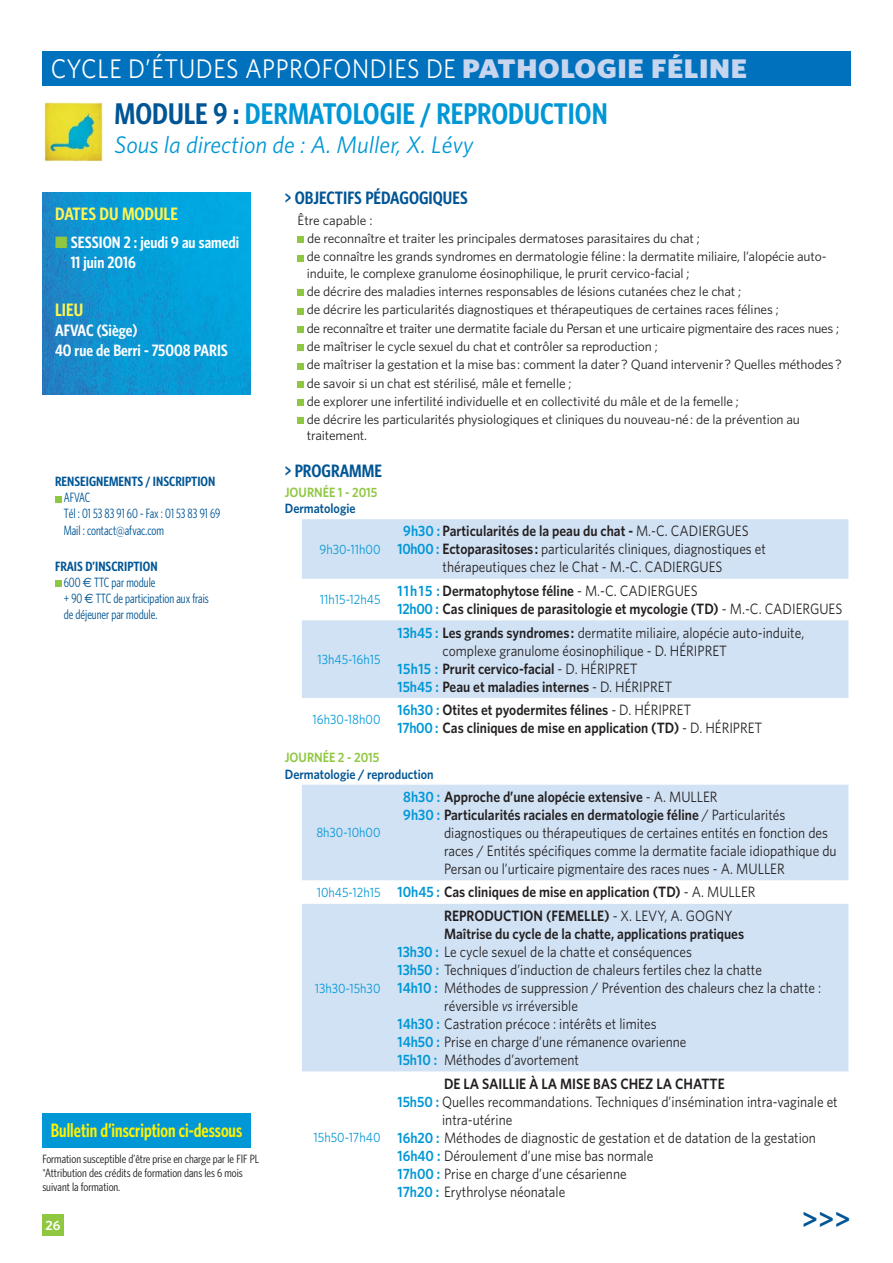
<style>
.page{position:relative;width:893px;height:1263px;background:#fff}
.page>*{position:absolute;margin:0;border:0;box-sizing:border-box;transform-origin:0 0}
.t1{font:600 30px "Whitney Condensed";color:#0097d6}
.t2{font:600 28.5px "Whitney";color:#005595}
.t3{font:27px "Whitney";letter-spacing:.02em;color:#fff;scale:.9 1}
.t4{font:italic 24px "Whitney";color:#0097d6}
.t5{font:600 19.5px "Whitney Condensed";color:#fff200;scale:.9 1}
.t6{font:600 18px "Whitney Condensed";color:#005595}
.t7{font:600 18px "Whitney Condensed";color:#fff450}
.t8{font:600 16.5px/19.8px "Whitney Condensed";color:#fff}
.t9{font:15px "Whitney";color:#231f20;scale:.9 1}
.t10{font:600 15px/18px "Whitney";color:#231f20;scale:.9 1}
.t11{font:13.5px/18.3px "Whitney";letter-spacing:-.01em;color:#231f20}
.t12{font:13.5px/16.2px "Whitney Condensed";color:#005595;scale:.9 1}
.t13{font:13.5px "Whitney";color:#0097d6;scale:.9 1}
.t14{font:600 13.5px "Whitney";color:#005595;scale:.9 1}
.t15{font:600 13.5px "Whitney";color:#8fc741;scale:.9 1}
.t16{font:600 13.5px "Whitney Condensed";color:#005595}
.t17{font:600 13.5px "Whitney";color:#fff}
.t18{font:12px/14.4px "Whitney Condensed";color:#231f20}
.s1{font-weight:900;color:#c7d5ee}
.s2{color:#005595}
.s3{color:#8fc741}
.s4{font-weight:600}
.s5{font-family:"Euro Sans"}
.s6{color:#0097d6}
.s7{font-weight:400}
.s8{font-weight:600;color:#0097d6}
.s9{font-weight:400;font-size:13.5px;color:#0097d6}
.s10{font-style:italic}
</style>
<div class="page">
<div style="left:42px;top:1215px;width:22px;height:21px;background:#8fc741"></div>
<img style="left:42px;top:192px;width:209px;height:202px">
<svg style="left:302px;top:519px;width:546px;height:179px;fill:#d1e2f4"></svg>
<svg style="left:302px;top:785px;width:546px;height:286px;background:#d4e4f4"></svg>
<div style="left:297px;top:237px;width:7px;height:6px;background:#8fc741"></div>
<div style="left:297px;top:255px;width:7px;height:6px;background:#8fc741"></div>
<div style="left:297px;top:290px;width:7px;height:6px;background:#8fc741"></div>
<div style="left:297px;top:308px;width:7px;height:6px;background:#8fc741"></div>
<div style="left:297px;top:326px;width:7px;height:7px;background:#8fc741"></div>
<div style="left:297px;top:344px;width:7px;height:7px;background:#8fc741"></div>
<div style="left:297px;top:363px;width:7px;height:6px;background:#8fc741"></div>
<div style="left:297px;top:381px;width:7px;height:7px;background:#8fc741"></div>
<div style="left:297px;top:399px;width:7px;height:7px;background:#8fc741"></div>
<div style="left:297px;top:418px;width:7px;height:6px;background:#8fc741"></div>
<svg style="left:55px;top:496px;width:6px;height:6px"></svg>
<div style="left:55px;top:580px;width:6px;height:7px;background:#8fc741"></div>
<div style="left:42px;top:51px;width:808px;height:34px;background:#0071bc"></div>
<img style="left:43px;top:102px;width:60px;height:60px">
<div style="left:42px;top:1113px;width:209px;height:34px;background:#0097d6"></div>
<h3 class="t3" style="left:51px;top:59px;width:775px">CYCLE D’ÉTUDES APPROFONDIES DE <span class="s1">PATHOLOGIE FÉLINE</span></h3>
<h1 class="t1" style="left:115px;top:102px;width:494px"><span class="s2">MODULE 9 :</span> DERMATOLOGIE / REPRODUCTION</h1>
<h3 class="t4" style="left:115px;top:135px;width:360px">Sous la direction de : A. Muller, X. Lévy</h3>
<p class="t7" style="left:55px;top:207px;width:124px">DATES DU MODULE</p>
<p class="t8" style="left:71px;top:234px;width:170px;text-indent:-16px"><span class="s3">■</span> SESSION 2 : jeudi 9 au samedi<br>11 juin 2016</p>
<p class="t7" style="left:55px;top:303px;width:30px">LIEU</p>
<p class="t8" style="left:55px;top:322px;width:174px">AFVAC (Siège)<br>40 rue de Berri - 75008 PARIS</p>
<p class="t16" style="left:55px;top:476px;width:162px">RENSEIGNEMENTS / INSCRIPTION</p>
<p class="t12" style="left:64px;top:491px;width:175px">AFVAC<br>Tél : 01 53 83 91 60 - Fax : 01 53 83 91 69<br>Mail : contact@afvac.com</p>
<p class="t12" style="left:64px;top:559px;width:163px;text-indent:-9px"><span class="s4">FRAIS D’INSCRIPTION<br></span>600 <span class="s5">€</span> TTC par module<br>+ 90 <span class="s5">€</span> TTC de participation aux frais de déjeuner par module.</p>
<h3 class="t5" style="left:51px;top:1123px;width:214px">Bulletin d’inscription ci-dessous</h3>
<p class="t18" style="left:42px;top:1152px;width:218px">Formation susceptible d’être prise en charge par le FIF PL *Attribution des crédits de formation dans les 6 mois suivant la formation.</p>
<p class="t17" style="left:45px;top:1221px;width:16px">26</p>
<p class="t6" style="left:285px;top:191px;width:184px">&gt; OBJECTIFS PÉDAGOGIQUES</p>
<p class="t11" style="left:307px;top:212px;width:521px;text-indent:-9px">Être capable :<br>de reconnaître et traiter les principales dermatoses parasitaires du chat ;<br>de connaître les grands syndromes en dermatologie féline : la dermatite miliaire, l’alopécie auto-</p>
<p class="t11" style="left:307px;top:265px;width:536px">induite, le complexe granulome éosinophilique, le prurit cervico-facial ;<br>de décrire des maladies internes responsables de lésions cutanées chez le chat ;<br>de décrire les particularités diagnostiques et thérapeutiques de certaines races félines ;<br>de reconnaître et traiter une dermatite faciale du Persan et une urticaire pigmentaire des races nues ; de maîtriser le cycle sexuel du chat et contrôler sa reproduction ;<br>de maîtriser la gestation et la mise bas : comment la dater ? Quand intervenir ? Quelles méthodes ? de savoir si un chat est stérilisé, mâle et femelle ;<br>de explorer une infertilité individuelle et en collectivité du mâle et de la femelle ;<br>de décrire les particularités physiologiques et cliniques du nouveau-né : de la prévention au</p>
<p class="t11" style="left:307px;top:428px;width:62px">traitement.</p>
<p class="t6" style="left:285px;top:464px;width:99px">&gt; PROGRAMME</p>
<p class="t15" style="left:285px;top:487px;width:104px">JOURNÉE 1 - 2015</p>
<p class="t14" style="left:285px;top:503px;width:80px">Dermatologie</p>
<p class="t13" style="left:319px;top:544px;width:69px">9h30-11h00</p>
<p class="t10" style="left:403px;top:523px;width:385px"><span class="s6">9h30 :</span> Particularités de la peau du chat - <span class="s7">M.-C. CADIERGUES</span></p>
<p class="t9" style="left:397px;top:544px;width:411px"><span class="s8">10h00 :</span> <span class="s4">Ectoparasitoses :</span> particularités cliniques, diagnostiques et</p>
<p class="t9" style="left:442px;top:562px;width:312px">thérapeutiques chez le Chat - M.-C. CADIERGUES</p>
<p class="t13" style="left:320px;top:595px;width:69px">11h15-12h45</p>
<p class="t10" style="left:397px;top:583px;width:496px"><span class="s6">11h15 :</span> Dermatophytose féline <span class="s7">- M.-C. CADIERGUES<br></span><span class="s6">12h00 :</span> Cas cliniques de parasitologie et mycologie (TD) <span class="s7">- M.-C. CADIERGUES</span></p>
<p class="t13" style="left:317px;top:654px;width:71px">13h45-16h15</p>
<p class="t9" style="left:397px;top:627px;width:453px"><span class="s8">13h45 :</span> <span class="s4">Les grands syndromes :</span> dermatite miliaire, alopécie auto-induite,</p>
<p class="t9" style="left:442px;top:645px;width:317px">complexe granulome éosinophilique - D. HÉRIPRET</p>
<p class="t10" style="left:397px;top:661px;width:268px"><span class="s6">15h15 :</span> Prurit cervico-facial <span class="s7">- D. HÉRIPRET</span></p>
<p class="t10" style="left:397px;top:679px;width:307px"><span class="s6">15h45 :</span> Peau et maladies internes <span class="s7">- D. HÉRIPRET</span></p>
<p class="t13" style="left:312px;top:714px;width:77px">16h30-18h00</p>
<p class="t10" style="left:397px;top:702px;width:407px"><span class="s6">16h30 :</span> Otites et pyodermites félines <span class="s7">- D. HÉRIPRET<br></span><span class="s6">17h00 :</span> Cas cliniques de mise en application (TD) <span class="s7">- D. HÉRIPRET</span></p>
<p class="t15" style="left:285px;top:753px;width:107px">JOURNÉE 2 - 2015</p>
<p class="t14" style="left:285px;top:769px;width:167px">Dermatologie / reproduction</p>
<p class="t10" style="left:403px;top:789px;width:351px"><span class="s6">8h30 :</span> Approche d’une alopécie extensive <span class="s7">- A. MULLER</span></p>
<p class="t10" style="left:403px;top:807px;width:426px"><span class="s6">9h30 :</span> Particularités raciales en dermatologie féline <span class="s7">/ Particularités</span></p>
<p class="t9" style="left:444px;top:827px;width:428px">diagnostiques ou thérapeutiques de certaines entités en fonction des</p>
<p class="t9" style="left:444px;top:845px;width:437px">races / Entités spécifiques comme la dermatite faciale idiopathique du</p>
<p class="t9" style="left:444px;top:863px;width:380px">Persan ou l’urticaire pigmentaire des races nues - A. MULLER</p>
<p class="t10" style="left:317px;top:884px;width:489px"><span class="s9">10h45-12h15</span> <span class="s6">10h45 :</span> Cas cliniques de mise en application (TD) <span class="s7">- A. MULLER</span></p>
<p class="t13" style="left:316px;top:828px;width:73px">8h30-10h00</p>
<p class="t13" style="left:315px;top:983px;width:75px">13h30-15h30</p>
<p class="t13" style="left:313px;top:1132px;width:76px">15h50-17h40</p>
<p class="t10" style="left:444px;top:908px;width:322px">REPRODUCTION (FEMELLE) <span class="s7">- X. LEVY, A. GOGNY</span></p>
<p class="t10" style="left:444px;top:926px;width:335px">Maîtrise du cycle de la chatte, applications pratiques</p>
<p class="t9" style="left:397px;top:946px;width:329px"><span class="s8">13h30 :</span> Le cycle sexuel de la chatte et conséquences</p>
<p class="t9" style="left:397px;top:964px;width:406px"><span class="s8">13h50 :</span> Techniques d’induction de chaleurs fertiles chez la chatte</p>
<p class="t9" style="left:397px;top:982px;width:472px"><span class="s8">14h10 :</span> Méthodes de suppression / Prévention des chaleurs chez la chatte :</p>
<p class="t9" style="left:444px;top:1000px;width:150px">réversible <span class="s10">vs</span> irréversible</p>
<p class="t9" style="left:397px;top:1018px;width:290px"><span class="s8">14h30 :</span> Castration précoce : intérêts et limites</p>
<p class="t9" style="left:397px;top:1036px;width:322px"><span class="s8">14h50 :</span> Prise en charge d’une rémanence ovarienne</p>
<p class="t9" style="left:397px;top:1054px;width:203px"><span class="s8">15h10 :</span> Méthodes d’avortement</p>
<p class="t10" style="left:444px;top:1076px;width:313px">DE LA SAILLIE À LA MISE BAS CHEZ LA CHATTE</p>
<p class="t9" style="left:397px;top:1096px;width:490px"><span class="s8">15h50 :</span> Quelles recommandations. Techniques d’insémination intra-vaginale et</p>
<p class="t9" style="left:442px;top:1114px;width:79px">intra-utérine</p>
<p class="t9" style="left:397px;top:1132px;width:466px"><span class="s8">16h20 :</span> Méthodes de diagnostic de gestation et de datation de la gestation</p>
<p class="t9" style="left:397px;top:1150px;width:286px"><span class="s8">16h40 :</span> Déroulement d’une mise bas normale</p>
<p class="t9" style="left:397px;top:1168px;width:256px"><span class="s8">17h00 :</span> Prise en charge d’une césarienne</p>
<p class="t9" style="left:397px;top:1186px;width:188px"><span class="s8">17h20 :</span> Erythrolyse néonatale</p>
<h2 class="t2" style="left:801px;top:1208px;width:50px">&gt;&gt;&gt;</h2>
</div>
